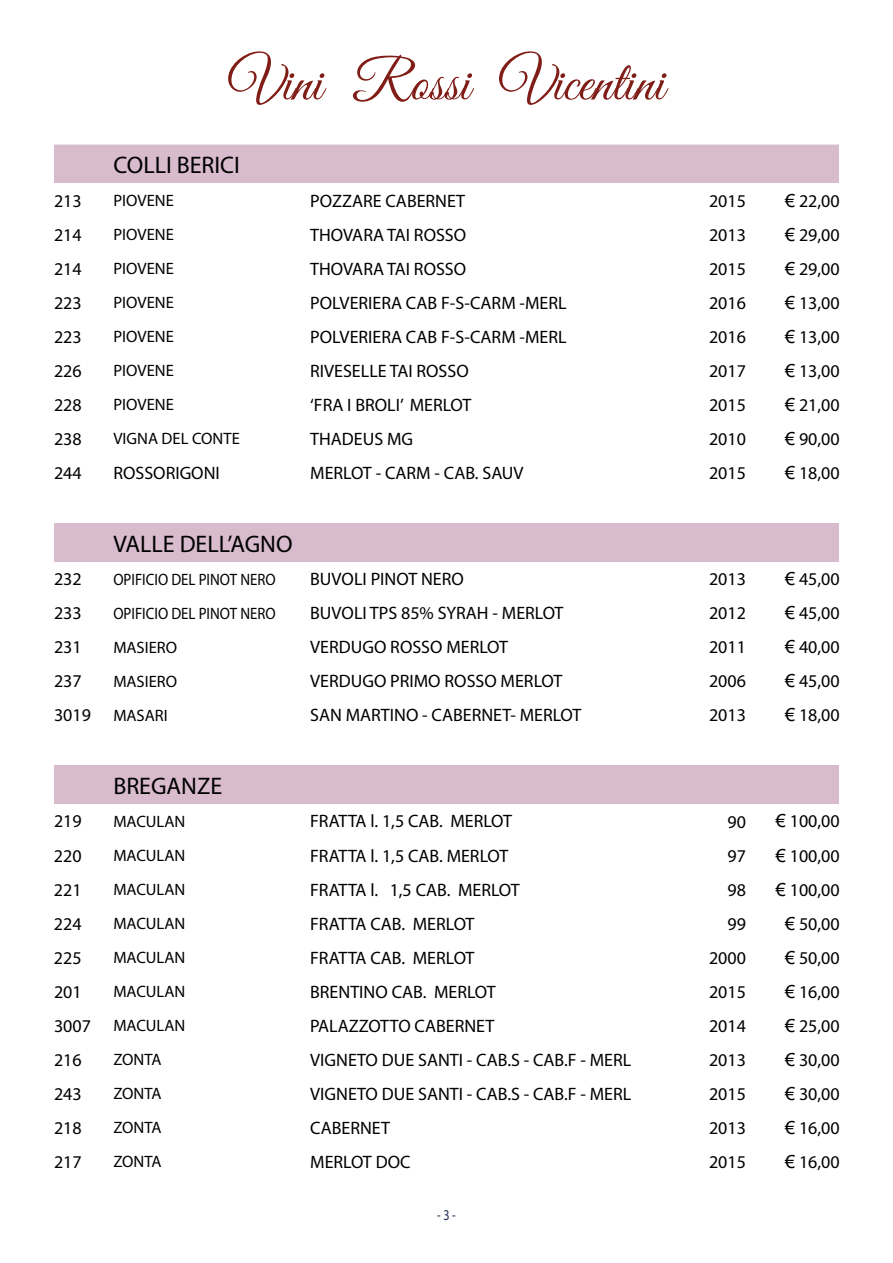
<style>
.page{position:relative;width:893px;height:1263px;background:#fff}
.page>*{position:absolute;margin:0;border:0;box-sizing:border-box;transform-origin:0 0}
.t1{font:57px "Great Vibes";letter-spacing:.01em;color:#801d17}
.t2{font:24px "Myriad Pro";color:#000}
.t3{font:18px "Myriad Pro";color:#000}
.t4{font:16.5px "Myriad Pro";color:#000}
.t5{font:16.5px "Myriad Pro";color:#000;scale:.9 1}
.t6{font:15px "Myriad Pro";color:#212b59;scale:.8 1}
.s1{font-family:"Arial"}
.s2{font-size:18px}
</style>
<div class="page">
<div style="left:54px;top:765px;width:785px;height:39px;background:#d8bbcc"></div>
<div style="left:54px;top:523px;width:785px;height:38px;background:#d8bbcc"></div>
<div style="left:54px;top:145px;width:785px;height:38px;background:#d8bbcc"></div>
<svg style="left:54px;top:144px;width:785px;height:1px"></svg>
<h1 class="t1" style="left:229px;top:51px;width:437px">Vini Rossi Vicentini</h1>
<h2 class="t2" style="left:113px;top:150px;width:128px">COLLI BERICI</h2>
<p class="t3" style="left:54px;top:189px;width:29px">213</p>
<p class="t4" style="left:113px;top:190px;width:62px">PIOVENE</p>
<p class="t3" style="left:310px;top:189px;width:157px">POZZARE CABERNET</p>
<p class="t3" style="left:709px;top:189px;width:38px">2015</p>
<p class="t3" style="left:785px;top:189px;width:56px"><span class="s1">€</span> 22,00</p>
<p class="t3" style="left:54px;top:223px;width:29px">214</p>
<p class="t4" style="left:113px;top:224px;width:62px">PIOVENE</p>
<p class="t3" style="left:310px;top:223px;width:158px">THOVARA TAI ROSSO</p>
<p class="t3" style="left:709px;top:223px;width:38px">2013</p>
<p class="t3" style="left:785px;top:223px;width:56px"><span class="s1">€</span> 29,00</p>
<p class="t3" style="left:54px;top:257px;width:29px">214</p>
<p class="t4" style="left:113px;top:258px;width:62px">PIOVENE</p>
<p class="t3" style="left:310px;top:257px;width:158px">THOVARA TAI ROSSO</p>
<p class="t3" style="left:709px;top:257px;width:38px">2015</p>
<p class="t3" style="left:785px;top:257px;width:56px"><span class="s1">€</span> 29,00</p>
<p class="t3" style="left:54px;top:292px;width:29px">223</p>
<p class="t4" style="left:113px;top:292px;width:62px">PIOVENE</p>
<p class="t3" style="left:310px;top:292px;width:258px">POLVERIERA CAB F-S-CARM -MERL</p>
<p class="t3" style="left:709px;top:292px;width:38px">2016</p>
<p class="t3" style="left:785px;top:292px;width:56px"><span class="s1">€</span> 13,00</p>
<p class="t3" style="left:54px;top:326px;width:29px">223</p>
<p class="t4" style="left:113px;top:326px;width:62px">PIOVENE</p>
<p class="t3" style="left:310px;top:326px;width:258px">POLVERIERA CAB F-S-CARM -MERL</p>
<p class="t3" style="left:709px;top:326px;width:38px">2016</p>
<p class="t3" style="left:785px;top:326px;width:56px"><span class="s1">€</span> 13,00</p>
<p class="t3" style="left:54px;top:360px;width:29px">226</p>
<p class="t4" style="left:113px;top:360px;width:62px">PIOVENE</p>
<p class="t3" style="left:310px;top:360px;width:160px">RIVESELLE TAI ROSSO</p>
<p class="t3" style="left:709px;top:360px;width:38px">2017</p>
<p class="t3" style="left:785px;top:360px;width:56px"><span class="s1">€</span> 13,00</p>
<p class="t3" style="left:54px;top:394px;width:29px">228</p>
<p class="t4" style="left:113px;top:394px;width:62px">PIOVENE</p>
<p class="t3" style="left:310px;top:394px;width:163px">‘FRA I BROLI’ MERLOT</p>
<p class="t3" style="left:709px;top:394px;width:38px">2015</p>
<p class="t3" style="left:785px;top:394px;width:56px"><span class="s1">€</span> 21,00</p>
<p class="t3" style="left:54px;top:428px;width:29px">238</p>
<p class="t4" style="left:113px;top:429px;width:128px">VIGNA DEL CONTE</p>
<p class="t3" style="left:310px;top:428px;width:104px">THADEUS MG</p>
<p class="t3" style="left:709px;top:428px;width:38px">2010</p>
<p class="t3" style="left:785px;top:428px;width:56px"><span class="s1">€</span> 90,00</p>
<p class="t3" style="left:54px;top:462px;width:29px">244</p>
<p class="t3" style="left:113px;top:462px;width:108px">ROSSORIGONI</p>
<p class="t3" style="left:310px;top:462px;width:215px">MERLOT - CARM - CAB. SAUV</p>
<p class="t3" style="left:709px;top:462px;width:38px">2015</p>
<p class="t3" style="left:785px;top:462px;width:56px"><span class="s1">€</span> 18,00</p>
<h2 class="t2" style="left:113px;top:529px;width:181px">VALLE DELL’AGNO</h2>
<p class="t3" style="left:54px;top:568px;width:29px">232</p>
<p class="t5" style="left:113px;top:569px;width:182px">OPIFICIO DEL PINOT NERO</p>
<p class="t3" style="left:310px;top:568px;width:155px">BUVOLI PINOT NERO</p>
<p class="t3" style="left:709px;top:568px;width:38px">2013</p>
<p class="t3" style="left:785px;top:568px;width:56px"><span class="s1">€</span> 45,00</p>
<p class="t3" style="left:54px;top:602px;width:29px">233</p>
<p class="t5" style="left:113px;top:603px;width:182px">OPIFICIO DEL PINOT NERO</p>
<p class="t3" style="left:310px;top:602px;width:255px">BUVOLI TPS 85% SYRAH - MERLOT</p>
<p class="t3" style="left:709px;top:602px;width:38px">2012</p>
<p class="t3" style="left:785px;top:602px;width:56px"><span class="s1">€</span> 45,00</p>
<p class="t3" style="left:54px;top:636px;width:29px">231</p>
<p class="t4" style="left:113px;top:637px;width:65px">MASIERO</p>
<p class="t3" style="left:310px;top:636px;width:199px">VERDUGO ROSSO MERLOT</p>
<p class="t3" style="left:709px;top:636px;width:38px">2011</p>
<p class="t3" style="left:785px;top:636px;width:56px"><span class="s1">€</span> 40,00</p>
<p class="t3" style="left:54px;top:670px;width:29px">237</p>
<p class="t4" style="left:113px;top:671px;width:65px">MASIERO</p>
<p class="t3" style="left:310px;top:670px;width:254px">VERDUGO PRIMO ROSSO MERLOT</p>
<p class="t3" style="left:709px;top:670px;width:38px">2006</p>
<p class="t3" style="left:785px;top:670px;width:56px"><span class="s1">€</span> 45,00</p>
<p class="t4" style="left:54px;top:705px;width:115px"><span class="s2">3019</span> MASARI</p>
<p class="t3" style="left:310px;top:704px;width:273px">SAN MARTINO - CABERNET- MERLOT</p>
<p class="t3" style="left:709px;top:704px;width:38px">2013</p>
<p class="t3" style="left:785px;top:704px;width:56px"><span class="s1">€</span> 18,00</p>
<h2 class="t2" style="left:113px;top:771px;width:110px">BREGANZE</h2>
<p class="t3" style="left:54px;top:810px;width:29px">219</p>
<p class="t4" style="left:113px;top:811px;width:73px">MACULAN</p>
<p class="t3" style="left:310px;top:810px;width:203px">FRATTA l. 1,5 CAB. MERLOT</p>
<p class="t3" style="left:727px;top:810px;width:20px">90</p>
<p class="t3" style="left:776px;top:810px;width:65px"><span class="s1">€</span> 100,00</p>
<p class="t3" style="left:54px;top:844px;width:29px">220</p>
<p class="t4" style="left:113px;top:845px;width:73px">MACULAN</p>
<p class="t3" style="left:310px;top:844px;width:200px">FRATTA l. 1,5 CAB. MERLOT</p>
<p class="t3" style="left:727px;top:844px;width:20px">97</p>
<p class="t3" style="left:776px;top:844px;width:65px"><span class="s1">€</span> 100,00</p>
<p class="t3" style="left:54px;top:878px;width:29px">221</p>
<p class="t4" style="left:113px;top:879px;width:73px">MACULAN</p>
<p class="t3" style="left:310px;top:878px;width:211px">FRATTA l. 1,5 CAB. MERLOT</p>
<p class="t3" style="left:727px;top:878px;width:20px">98</p>
<p class="t3" style="left:776px;top:878px;width:65px"><span class="s1">€</span> 100,00</p>
<p class="t3" style="left:54px;top:912px;width:29px">224</p>
<p class="t4" style="left:113px;top:913px;width:73px">MACULAN</p>
<p class="t3" style="left:310px;top:912px;width:166px">FRATTA CAB. MERLOT</p>
<p class="t3" style="left:727px;top:912px;width:20px">99</p>
<p class="t3" style="left:785px;top:912px;width:56px"><span class="s1">€</span> 50,00</p>
<p class="t3" style="left:54px;top:946px;width:29px">225</p>
<p class="t4" style="left:113px;top:947px;width:73px">MACULAN</p>
<p class="t3" style="left:310px;top:946px;width:166px">FRATTA CAB. MERLOT</p>
<p class="t3" style="left:709px;top:946px;width:38px">2000</p>
<p class="t3" style="left:785px;top:946px;width:56px"><span class="s1">€</span> 50,00</p>
<p class="t3" style="left:54px;top:980px;width:29px">201</p>
<p class="t4" style="left:113px;top:981px;width:73px">MACULAN</p>
<p class="t3" style="left:310px;top:980px;width:187px">BRENTINO CAB. MERLOT</p>
<p class="t3" style="left:709px;top:980px;width:38px">2015</p>
<p class="t3" style="left:785px;top:980px;width:56px"><span class="s1">€</span> 16,00</p>
<p class="t4" style="left:54px;top:1015px;width:133px"><span class="s2">3007</span> MACULAN</p>
<p class="t3" style="left:310px;top:1014px;width:186px">PALAZZOTTO CABERNET</p>
<p class="t3" style="left:709px;top:1014px;width:38px">2014</p>
<p class="t3" style="left:785px;top:1014px;width:56px"><span class="s1">€</span> 25,00</p>
<p class="t3" style="left:54px;top:1048px;width:29px">216</p>
<p class="t4" style="left:113px;top:1049px;width:50px">ZONTA</p>
<p class="t3" style="left:310px;top:1048px;width:323px">VIGNETO DUE SANTI - CAB.S - CAB.F - MERL</p>
<p class="t3" style="left:709px;top:1048px;width:38px">2013</p>
<p class="t3" style="left:785px;top:1048px;width:56px"><span class="s1">€</span> 30,00</p>
<p class="t3" style="left:54px;top:1082px;width:29px">243</p>
<p class="t4" style="left:113px;top:1083px;width:50px">ZONTA</p>
<p class="t3" style="left:310px;top:1082px;width:323px">VIGNETO DUE SANTI - CAB.S - CAB.F - MERL</p>
<p class="t3" style="left:709px;top:1082px;width:38px">2015</p>
<p class="t3" style="left:785px;top:1082px;width:56px"><span class="s1">€</span> 30,00</p>
<p class="t3" style="left:54px;top:1116px;width:29px">218</p>
<p class="t4" style="left:113px;top:1117px;width:50px">ZONTA</p>
<p class="t3" style="left:310px;top:1116px;width:81px">CABERNET</p>
<p class="t3" style="left:709px;top:1116px;width:38px">2013</p>
<p class="t3" style="left:785px;top:1116px;width:56px"><span class="s1">€</span> 16,00</p>
<p class="t3" style="left:54px;top:1150px;width:29px">217</p>
<p class="t4" style="left:113px;top:1151px;width:50px">ZONTA</p>
<p class="t3" style="left:310px;top:1150px;width:102px">MERLOT DOC</p>
<p class="t3" style="left:709px;top:1150px;width:38px">2015</p>
<p class="t3" style="left:785px;top:1150px;width:56px"><span class="s1">€</span> 16,00</p>
<p class="t6" style="left:437px;top:1205px;width:25px">- 3 -</p>
</div>
